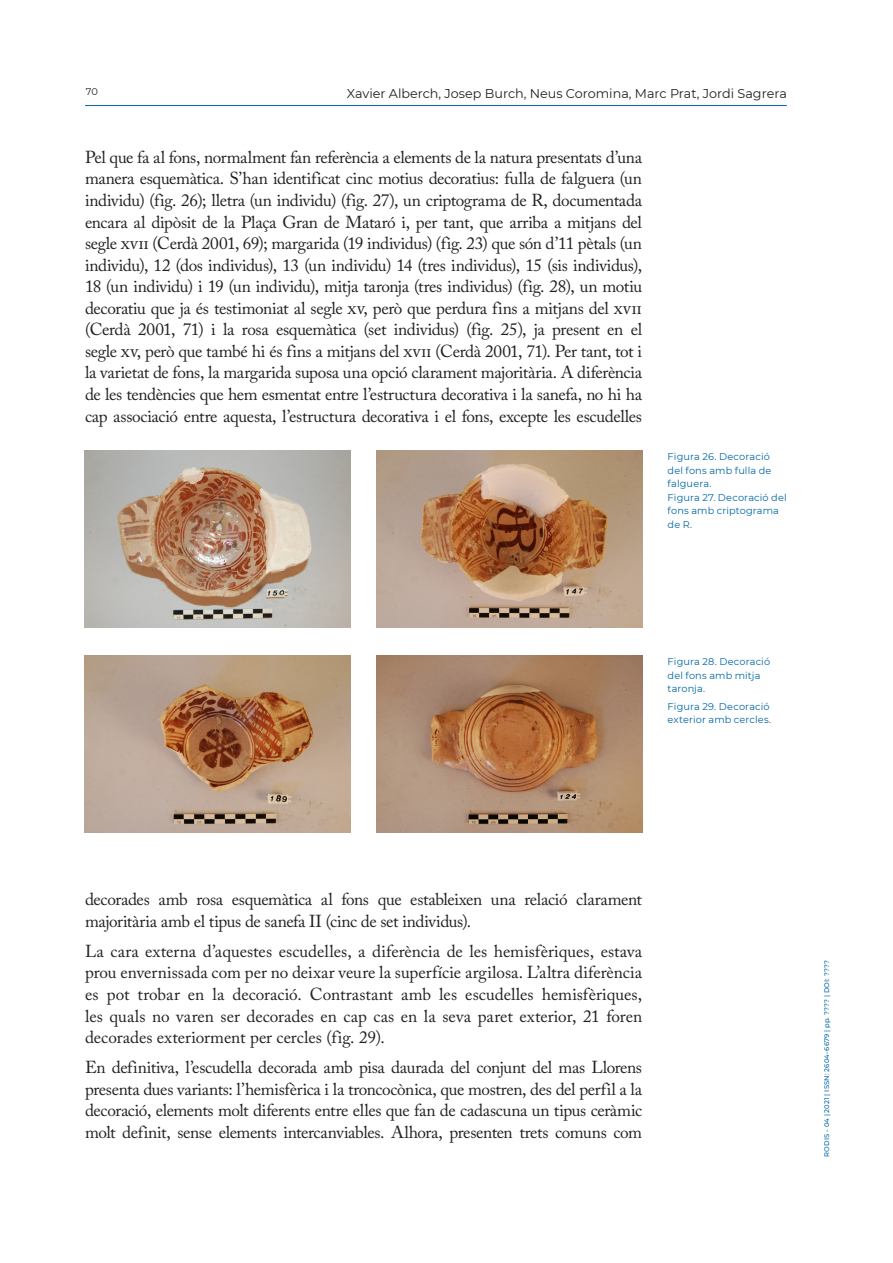
<style>
.page{position:relative;width:893px;height:1263px;background:#fff}
.page>*{position:absolute;margin:0;border:0;box-sizing:border-box;transform-origin:0 0}
.t1{font:17.25px/21.6px "Adobe Caslon Pro";letter-spacing:-.02em;color:#231f20;text-align:justify}
.t2{font:12.75px "Montserrat";color:#231f20}
.Peu_foto{font:9.75px/13.5px "Montserrat";letter-spacing:.015em;color:#0166a5}
.t3{font:9.75px "Montserrat";color:#231f20}
.t4{font:500 6.75px "Montserrat";letter-spacing:.025em;color:#0166a5}
</style>
<div class="page">
<hr style="left:85px;top:105px;width:702px;height:1px;background:#0166a5">
<img style="left:85px;top:451px;width:266px;height:176px">
<img style="left:85px;top:656px;width:266px;height:176px">
<img style="left:376px;top:451px;width:266px;height:177px">
<img style="left:376px;top:656px;width:266px;height:176px">
<p class="t3" style="left:86px;top:85px;width:14px">70</p>
<p class="t2" style="left:347px;top:85px;width:441px">Xavier Alberch, Josep Burch, Neus Coromina, Marc Prat, Jordi Sagrera</p>
<p class="t1" style="left:85px;top:146px;width:559px">Pel que fa al fons, normalment fan referència a elements de la natura presentats d’una manera esquemàtica. S’han identificat cinc motius decoratius: fulla de falguera (un individu) (fig. 26); lletra (un individu) (fig. 27), un criptograma de R, documentada encara al dipòsit de la Plaça Gran de Mataró i, per tant, que arriba a mitjans del segle xvii (Cerdà 2001, 69); margarida (19 individus) (fig. 23) que són d’11 pètals (un individu), 12 (dos individus), 13 (un individu) 14 (tres individus), 15 (sis individus), 18 (un individu) i 19 (un individu), mitja taronja (tres individus) (fig. 28), un motiu decoratiu que ja és testimoniat al segle xv, però que perdura fins a mitjans del xvii (Cerdà 2001, 71) i la rosa esquemàtica (set individus) (fig. 25), ja present en el segle xv, però que també hi és fins a mitjans del xvii (Cerdà 2001, 71). Per tant, tot i la varietat de fons, la margarida suposa una opció clarament majoritària. A diferència de les tendències que hem esmentat entre l’estructura decorativa i la sanefa, no hi ha cap associació entre aquesta, l’estructura decorativa i el fons, excepte les escudelles</p>
<p class="Peu_foto" style="left:668px;top:450px;width:105px">Figura 26. Decoració del fons amb fulla de falguera.</p>
<p class="Peu_foto" style="left:668px;top:490px;width:121px">Figura 27. Decoració del fons amb criptograma de R.</p>
<p class="Peu_foto" style="left:668px;top:655px;width:104px">Figura 28. Decoració del fons amb mitja taronja.</p>
<p class="Peu_foto" style="left:668px;top:699px;width:105px">Figura 29. Decoració exterior amb cercles.</p>
<p class="t1" style="left:85px;top:888px;width:558px">decorades amb rosa esquemàtica al fons que estableixen una relació clarament majoritària amb el tipus de sanefa II (cinc de set individus).</p>
<p class="t1" style="left:85px;top:940px;width:559px">La cara externa d’aquestes escudelles, a diferència de les hemisfèriques, estava prou envernissada com per no deixar veure la superfície argilosa. L’altra diferència es pot trobar en la decoració. Contrastant amb les escudelles hemisfèriques, les quals no varen ser decorades en cap cas en la seva paret exterior, 21 foren decorades exteriorment per cercles (fig. 29).</p>
<p class="t1" style="left:85px;top:1056px;width:559px">En definitiva, l’escudella decorada amb pisa daurada del conjunt del mas Llorens presenta dues variants: l’hemisfèrica i la troncocònica, que mostren, des del perfil a la decoració, elements molt diferents entre elles que fan de cadascuna un tipus ceràmic molt definit, sense elements intercanviables. Alhora, presenten trets comuns com</p>
<p class="t4" style="left:822px;top:1157px;width:198px;rotate:-90deg">RODIS - 04 | 2021 | ISSN: 2604-6679 | pp. ???? | DOI: ????</p>
</div>
